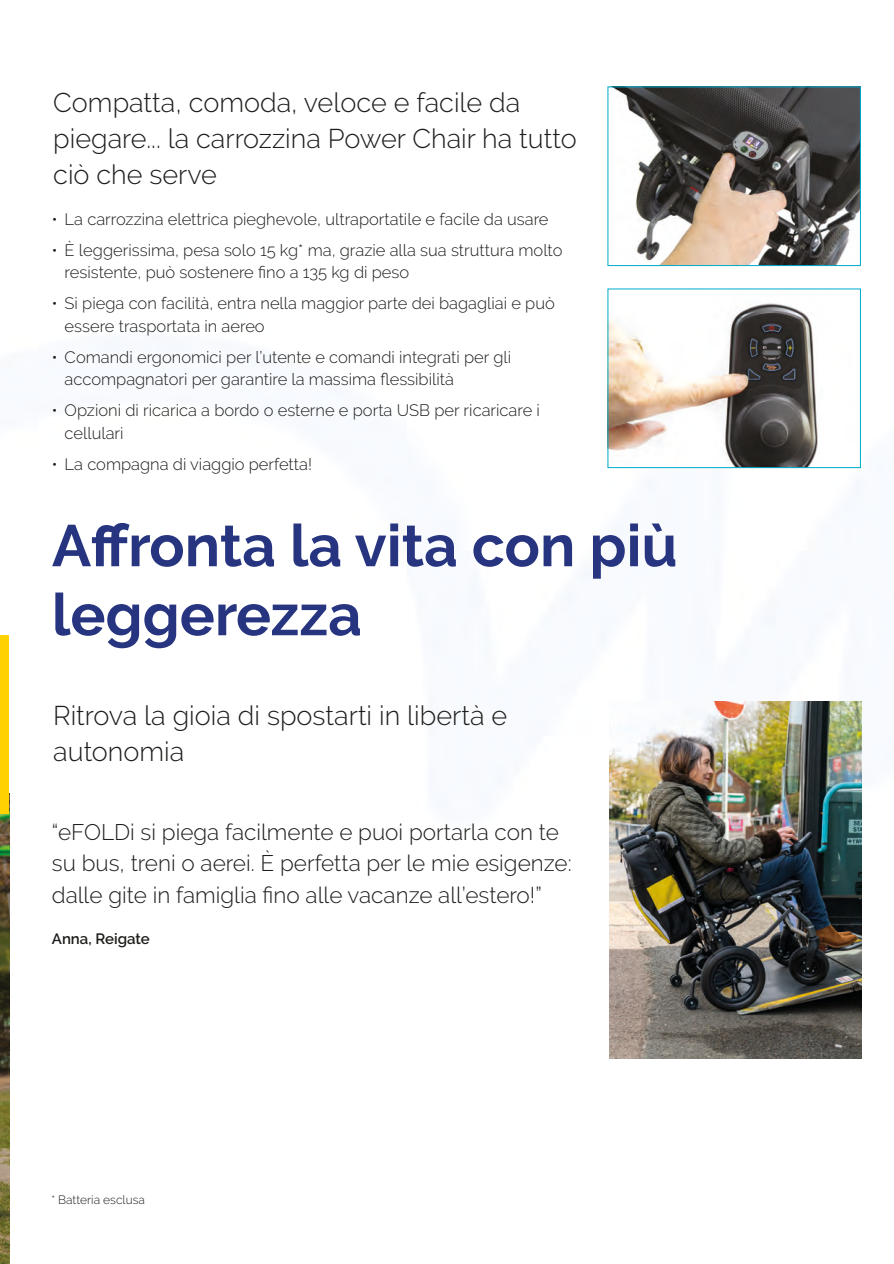
<style>
.page{position:relative;width:894px;height:1264px;background:#fff}
.page>*{position:absolute;margin:0;border:0;box-sizing:border-box;transform-origin:0 0}
.t1{font:700 58.5px/69px "Raleway";color:#273580}
.t2{font:300 27px/36px "Raleway";color:#1d1d1b}
.t3{font:300 22.5px/31.5px "Raleway";color:#1d1d1b}
.t4{font:300 16.5px/22.5px "Raleway";color:#1d1d1b}
.t5{font:600 15px "Raleway";color:#1d1d1b}
.t6{font:300 12px "Raleway";color:#1d1d1b}
</style>
<div class="page">
<img style="left:0;top:814px;width:9px;height:449px">
<div style="left:0;top:635px;width:9px;height:179px;background:#ffd200"></div>
<img style="left:609px;top:701px;width:252px;height:357px">
<img style="left:615px;top:89px;width:243px;height:175px">
<img style="left:609px;top:303px;width:209px;height:163px">
<p class="t2" style="left:53px;top:85px;width:525px">Compatta, comoda, veloce e facile da piegare... la carrozzina Power Chair ha tutto ciò che serve</p>
<p class="t4" style="left:52px;top:207px;width:498px">• La carrozzina elettrica pieghevole, ultraportatile e facile da usare</p>
<p class="t4" style="left:65px;top:238px;width:499px;text-indent:-13px">• È leggerissima, pesa solo 15 kg* ma, grazie alla sua struttura molto resistente, può sostenere fino a 135 kg di peso</p>
<p class="t4" style="left:65px;top:292px;width:491px;text-indent:-13px">• Si piega con facilità, entra nella maggior parte dei bagagliai e può essere trasportata in aereo</p>
<p class="t4" style="left:65px;top:345px;width:448px;text-indent:-13px">• Comandi ergonomici per l’utente e comandi integrati per gli accompagnatori per garantire la massima flessibilità</p>
<p class="t4" style="left:65px;top:399px;width:476px;text-indent:-13px">• Opzioni di ricarica a bordo o esterne e porta USB per ricaricare i cellulari</p>
<p class="t4" style="left:52px;top:452px;width:261px">• La compagna di viaggio perfetta!</p>
<p class="t1" style="left:52px;top:511px;width:627px">Affronta la vita con più leggerezza</p>
<p class="t2" style="left:53px;top:697px;width:455px">Ritrova la gioia di spostarti in libertà e autonomia</p>
<p class="t3" style="left:52px;top:816px;width:521px">“eFOLDi si piega facilmente e puoi portarla con te su bus, treni o aerei. È perfetta per le mie esigenze: dalle gite in famiglia fino alle vacanze all’estero!”</p>
<p class="t5" style="left:52px;top:929px;width:99px">Anna, Reigate</p>
<p class="t6" style="left:51px;top:1192px;width:95px">* Batteria esclusa</p>
</div>
